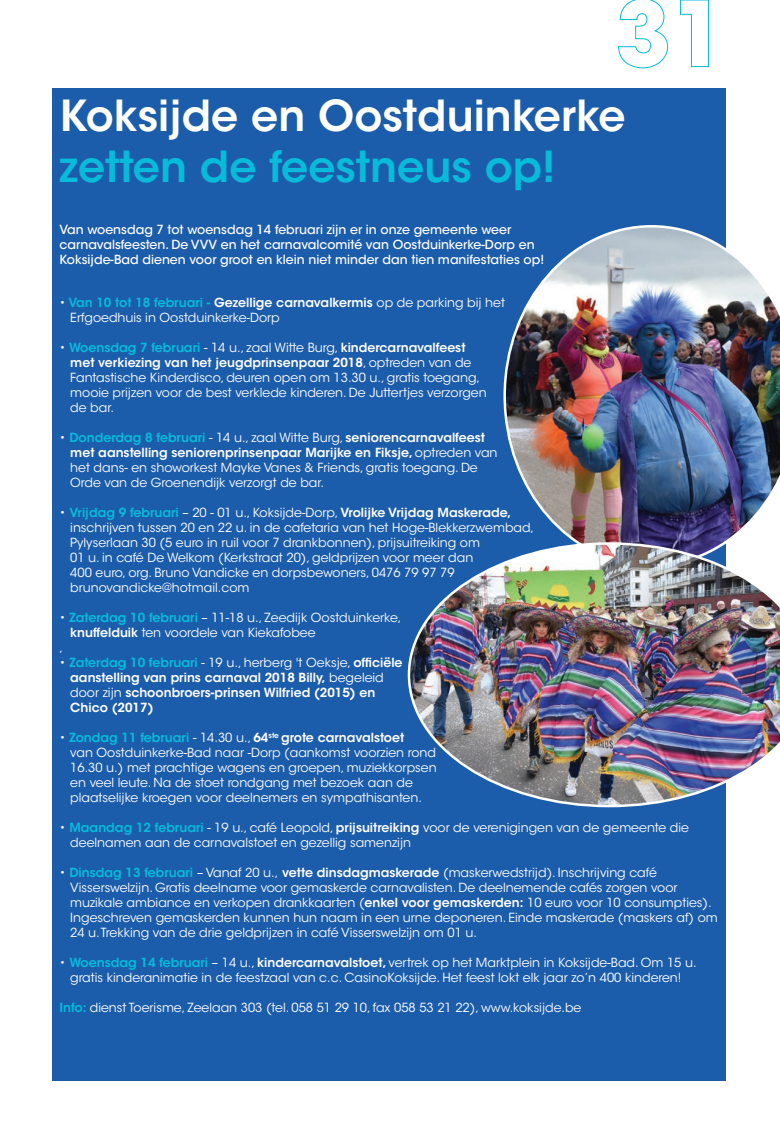
<style>
.page{position:relative;width:780px;height:1134px;background:#fff}
.page>*{position:absolute;margin:0;border:0;box-sizing:border-box;transform-origin:0 0}
.Titels_licht_blauw_i{font:600 42.5px "ITC Avant Garde Std";color:#fff}
.Titels_licht_blauw_i-2{font:600 42.5px "ITC Avant Garde Std";color:#07bbda}
.Body_insprong_2_mm{font:12.5px/15px "ITC Avant Garde Std";color:#fff}
.Inleiding_insprong_2{font:500 12.5px/15px "ITC Avant Garde Std";color:#fff}
.Body_insprong_2_mm-2{font:600 12.5px/15px "ITC Avant Garde Std";color:#fff}
.s1{font-weight:600;color:#07bbda}
.s2{font-weight:600}
.s3{font-weight:400}
.s4{color:#07bbda}
</style>
<div class="page">
<div style="left:53px;top:89px;width:673px;height:992px;background:#1c5dab"></div>
<img style="left:503px;top:225px;width:277px;height:317px">
<img style="left:407px;top:542px;width:373px;height:265px">
<svg style="left:618px;top:0;width:50px;height:68px"></svg>
<svg style="left:680px;top:0;width:29px;height:67px"></svg>
<p class="Titels_licht_blauw_i" style="left:60px;top:89px;width:567px">Koksijde en Oostduinkerke</p>
<p class="Titels_licht_blauw_i-2" style="left:60px;top:140px;width:497px">zetten de feestneus op!</p>
<p class="Inleiding_insprong_2" style="left:60px;top:222px;width:486px">Van woensdag 7 tot woensdag 14 februari zijn er in onze gemeente weer carnavalsfeesten. De VVV en het carnavalcomité van Oostduinkerke-Dorp en<br>Koksijde-Bad dienen voor groot en klein niet minder dan tien manifestaties op!</p>
<p class="Body_insprong_2_mm" style="left:70px;top:295px;width:436px;text-indent:-11px">• <span class="s1">Van 10 tot 18 februari -</span> <span class="s2">Gezellige carnavalkermis</span> op de parking bij het<br>Erfgoedhuis in Oostduinkerke-Dorp</p>
<p class="Body_insprong_2_mm" style="left:70px;top:340px;width:418px;text-indent:-11px">• <span class="s1">Woensdag 7 februari</span> - 14 u., zaal Witte Burg, <span class="s2">kindercarnavalfeest met verkiezing van het jeugdprinsenpaar 2018</span>, optreden van de Fantastische Kinderdisco, deuren open om 13.30 u., gratis toegang, mooie prijzen voor de best verklede kinderen. De Juttertjes verzorgen de bar.</p>
<p class="Body_insprong_2_mm" style="left:70px;top:430px;width:429px;text-indent:-11px">• <span class="s1">Donderdag 8 februari</span> - 14 u., zaal Witte Burg, <span class="s2">seniorencarnavalfeest met aanstelling seniorenprinsenpaar Marijke en Fiksje,</span> optreden van het dans- en showorkest Mayke Vanes &amp; Friends, gratis toegang. De Orde van de Groenendijk verzorgt de bar.</p>
<p class="Body_insprong_2_mm" style="left:70px;top:505px;width:465px;text-indent:-11px">• <span class="s1">Vrijdag 9 februari</span> – 20 - 01 u., Koksijde-Dorp, <span class="s2">Vrolijke Vrijdag Maskerade, </span>inschrijven tussen 20 en 22 u. in de cafetaria van het Hoge-Blekkerzwembad, Pylyserlaan 30 (5 euro in ruil voor 7 drankbonnen), prijsuitreiking om<br>01 u. in café De Welkom (Kerkstraat 20), geldprijzen voor meer dan<br>400 euro, org. Bruno Vandicke en dorpsbewoners, 0476 79 97 79 brunovandicke@hotmail.com</p>
<p class="Body_insprong_2_mm" style="left:70px;top:610px;width:333px;text-indent:-11px">• <span class="s1">Zaterdag 10 februari</span> – 11-18 u., Zeedijk Oostduinkerke, <span class="s2">knuffelduik</span> ten voordele van Kiekafobee</p>
<p class="Body_insprong_2_mm" style="left:60px;top:640px;width:5px">,</p>
<p class="Body_insprong_2_mm-2" style="left:70px;top:655px;width:334px;text-indent:-11px"><span class="s3">•</span> <span class="s4">Zaterdag 10 februari</span> <span class="s3">- 19 u., herberg 't Oeksje,</span> officiële aanstelling van prins carnaval 2018 Billy, <span class="s3">begeleid door zijn</span> schoonbroers-prinsen Wilfried (2015) en Chico (2017)</p>
<p class="Body_insprong_2_mm" style="left:70px;top:730px;width:368px;text-indent:-11px">• <span class="s1">Zondag 11 februari</span> - 14.30 u., <span class="s2">64</span><sup>ste</sup> <span class="s2">grote carnavalstoet<br></span>van Oostduinkerke-Bad naar -Dorp (aankomst voorzien rond 16.30 u.) met prachtige wagens en groepen, muziekkorpsen en veel leute. Na de stoet rondgang met bezoek aan de plaatselijke kroegen voor deelnemers en sympathisanten.</p>
<p class="Body_insprong_2_mm" style="left:70px;top:820px;width:620px;text-indent:-11px">• <span class="s1">Maandag 12 februari</span> - 19 u., café Leopold, <span class="s2">prijsuitreiking</span> voor de verenigingen van de gemeente die deelnamen aan de carnavalstoet en gezellig samenzijn</p>
<p class="Body_insprong_2_mm" style="left:70px;top:865px;width:649px;text-indent:-11px">• <span class="s1">Dinsdag 13 februari</span> – Vanaf 20 u., <span class="s2">vette dinsdagmaskerade</span> (maskerwedstrijd). Inschrijving café Visserswelzijn. Gratis deelname voor gemaskerde carnavalisten. De deelnemende cafés zorgen voor muzikale ambiance en verkopen drankkaarten (<span class="s2">enkel voor gemaskerden:</span> 10 euro voor 10 consumpties).<br>Ingeschreven gemaskerden kunnen hun naam in een urne deponeren. Einde maskerade (maskers af) om 24 u. Trekking van de drie geldprijzen in café Visserswelzijn om 01 u.</p>
<p class="Body_insprong_2_mm" style="left:60px;top:955px;width:638px;text-align:center">• <span class="s1">Woensdag 14 februari</span> – 14 u., <span class="s2">kindercarnavalstoet,</span> vertrek op het Marktplein in Koksijde-Bad. Om 15 u. gratis kinderanimatie in de feestzaal van c.c. CasinoKoksijde. Het feest lokt elk jaar zo’n 400 kinderen!</p>
<p class="Body_insprong_2_mm" style="left:60px;top:1000px;width:523px"><span class="s1">Info:</span> dienst Toerisme, Zeelaan 303 (tel. 058 51 29 10, fax 058 53 21 22), www.koksijde.be</p>
</div>
